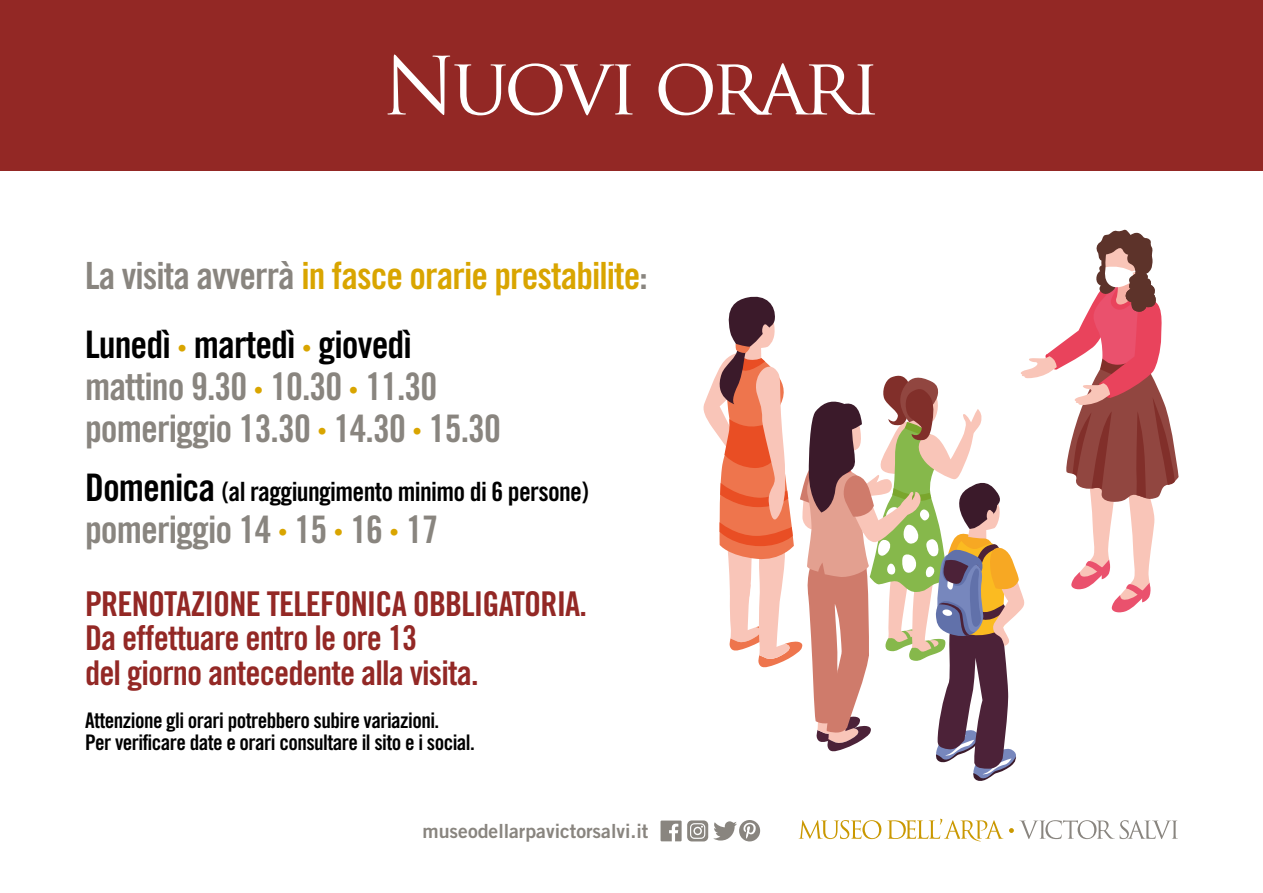
<style>
.page{position:relative;width:1263px;height:893px;background:#fff}
.page>*{position:absolute;margin:0;border:0;box-sizing:border-box;transform-origin:0 0}
.t1{font:78px "Trajan Pro";letter-spacing:-.06em;color:#fff}
.t2{font:37.95px/41.7px "Trade Gothic Bold Cond Twenty";letter-spacing:-.025em;color:#89857f}
.t3{font:37.5px "Trade Gothic Bold Cond Twenty";letter-spacing:-.025em;color:#d9a500}
.t4{font:34.2px/34.2px "Trade Gothic Bold Cond Twenty";letter-spacing:-.025em;color:#932825}
.t5{font:26.55px "Trade Gothic Bold Cond Twenty";letter-spacing:-.025em;color:#000}
.t6{font:21.45px/22.5px "Trade Gothic Bold Cond Twenty";letter-spacing:-.025em;color:#000}
.t7{font:19.5px "Trade Gothic Bold Two";color:#89857f}
.s1{color:#89857f}
.s2{color:#000}
.s3{font-size:18.9px;color:#d9a500}
.s4{font-size:37.95px}
</style>
<div class="page">
<div style="left:0;top:0;width:1263px;height:170px;background:#932825"></div>
<svg style="left:1009px;top:820px;width:169px;height:19px"></svg>
<svg style="left:799px;top:820px;width:82px;height:19px"></svg>
<svg style="left:887px;top:819px;width:116px;height:22px"></svg>
<svg style="left:703px;top:229px;width:475px;height:552px"></svg>
<svg style="left:660px;top:820px;width:100px;height:21px"></svg>
<h1 class="t1" style="left:382px;top:36px;width:500px">Nuovi orari</h1>
<p class="t3" style="left:85px;top:253px;width:564px"><span class="s1">La visita avverrà</span> in fasce orarie prestabilite<span class="s1">:</span></p>
<p class="t2" style="left:85px;top:324px;width:417px"><span class="s2">Lunedì</span> <span class="s3">•</span> <span class="s2">martedì</span> <span class="s3">•</span> <span class="s2">giovedì </span>mattino 9.30 <span class="s3">•</span> 10.30 <span class="s3">•</span> 11.30 pomeriggio 13.30 <span class="s3">•</span> 14.30 <span class="s3">•</span> 15.30</p>
<p class="t5" style="left:85px;top:476px;width:505px"><span class="s4">Domenica</span> (al raggiungimento minimo di 6 persone)</p>
<p class="t2" style="left:85px;top:508px;width:355px">pomeriggio 14 <span class="s3">•</span> 15 <span class="s3">•</span> 16 <span class="s3">•</span> 17</p>
<p class="t4" style="left:85px;top:587px;width:504px">PRENOTAZIONE TELEFONICA OBBLIGATORIA.<br>Da effettuare entro le ore 13<br>del giorno antecedente alla visita.</p>
<p class="t6" style="left:85px;top:708px;width:391px">Attenzione gli orari potrebbero subire variazioni.<br>Per verificare date e orari consultare il sito e i social.</p>
<p class="t7" style="left:422px;top:818px;width:227px">museodellarpavictorsalvi.it</p>
</div>
